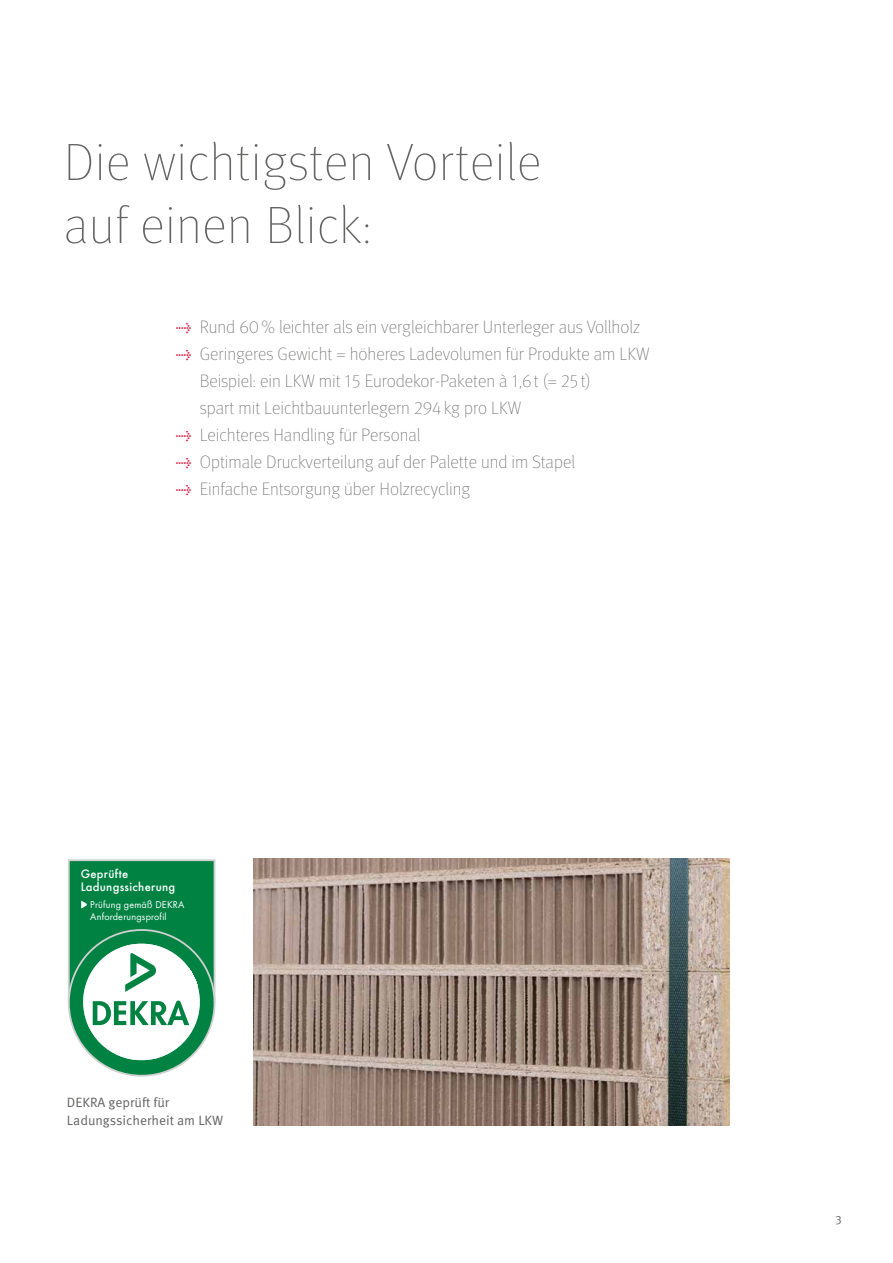
<style>
.page{position:relative;width:893px;height:1263px;background:#fff}
.page>*{position:absolute;margin:0;border:0;box-sizing:border-box;transform-origin:0 0}
.t1{font:100 52.5px/63px "Meta Pro";letter-spacing:.01em;color:#636362}
.t2{font:100 18px/27px "Meta Pro";color:#636362}
.t3{font:13.5px/18px "Meta Pro Norm";color:#636362}
.t4{font:500 12.75px/13.4px "Futura T";letter-spacing:.02em;color:#fff}
.t5{font:12px "Meta Pro Norm";color:#636362}
.t6{font:10.35px/12.1px "Futura T Boo";letter-spacing:.02em;color:#fff}
.s1{font-family:"Meta Pro Norm";font-weight:400;color:#d4082c}
</style>
<div class="page">
<img style="left:253px;top:859px;width:477px;height:266px">
<div style="left:69px;top:860px;width:146px;height:142px;background:#008243"></div>
<div style="left:68px;top:859px;width:147px;height:144px;border:2px solid #cfd0d0"></div>
<svg style="left:68px;top:921px;width:148px;height:156px"></svg>
<svg style="left:81px;top:901px;width:6px;height:7px"></svg>
<h1 class="t1" style="left:64px;top:129px;width:479px">Die wichtigsten Vorteile auf einen Blick:</h1>
<p class="t2" style="left:176px;top:313px;width:466px"><span class="s1">→</span> Rund 60% leichter als ein vergleichbarer Unterleger aus Vollholz</p>
<p class="t2" style="left:200px;top:340px;width:451px;text-indent:-24px"><span class="s1">→</span> Geringeres Gewicht = höheres Ladevolumen für Produkte am LKW<br>Beispiel: ein LKW mit 15 Eurodekor-Paketen à 1,6t (= 25 t)<br>spart mit Leichtbauunterlegern 294kg pro LKW</p>
<p class="t2" style="left:176px;top:421px;width:246px"><span class="s1">→</span> Leichteres Handling für Personal</p>
<p class="t2" style="left:176px;top:448px;width:401px"><span class="s1">→</span> Optimale Druckverteilung auf der Palette und im Stapel</p>
<p class="t2" style="left:176px;top:475px;width:296px"><span class="s1">→</span> Einfache Entsorgung über Holzrecycling</p>
<p class="t4" style="left:81px;top:867px;width:96px">Geprüfte<br>Ladungssicherung</p>
<p class="t6" style="left:90px;top:898px;width:96px">Prüfung gemäß DEKRA<br>Anforderungsprofil</p>
<p class="t3" style="left:67px;top:1092px;width:158px">DEKRA geprüft für<br>Ladungssicherheit am LKW</p>
<p class="t5" style="left:836px;top:1211px;width:8px">3</p>
</div>
